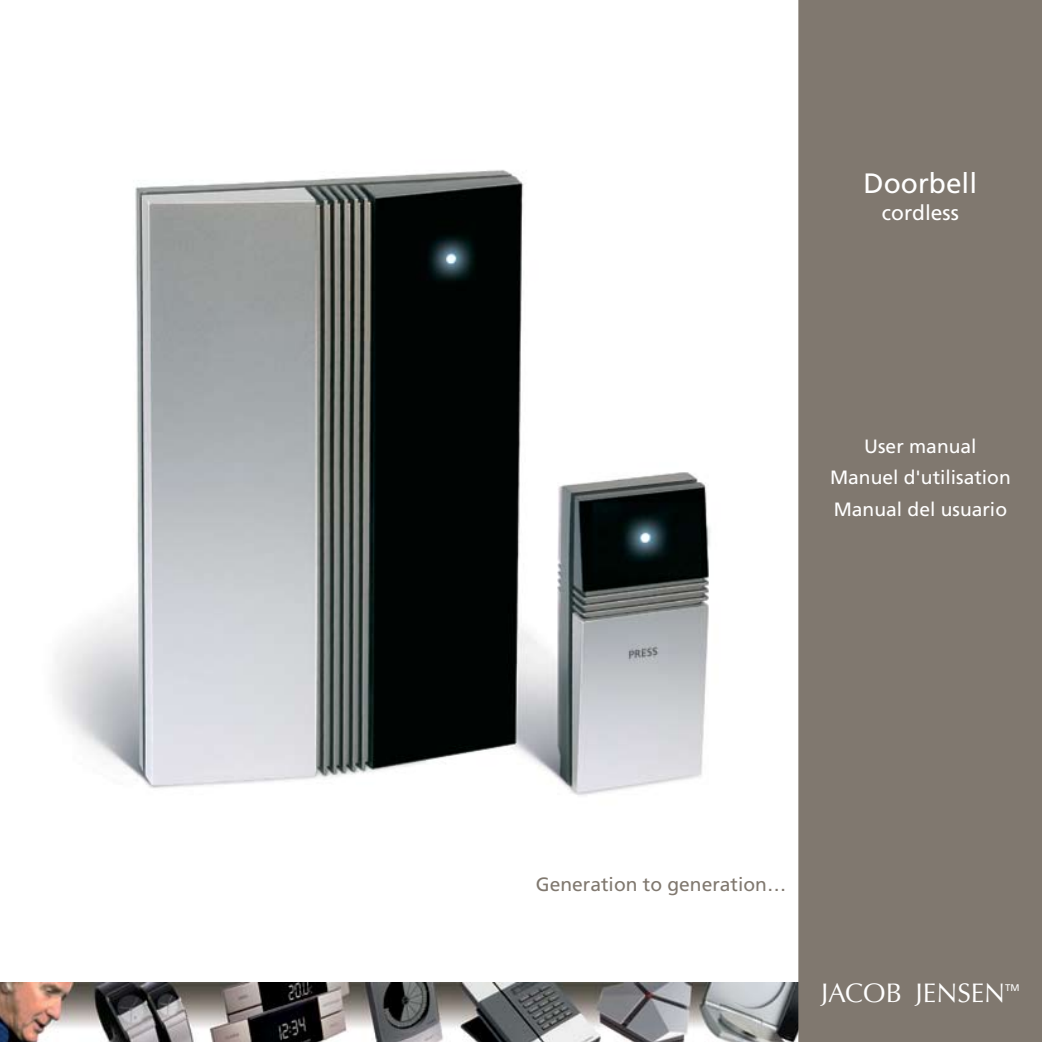
<style>
.page{position:relative;width:1042px;height:1042px;background:#fff}
.page>*{position:absolute;margin:0;border:0;box-sizing:border-box;transform-origin:0 0}
.t1{font:28px "Frutiger";color:#fff}
.t2{font:26.95px "Optima";color:#fff}
.t3{font:21px "Frutiger";color:#fff}
.t4{font:19.25px/31.5px "Frutiger";color:#fff;text-align:center}
.t5{font:19.25px "Frutiger";color:#80786f}
.t6{font:9.62px "Frutiger";color:#fff}
</style>
<div class="page">
<img style="left:0;top:982px;width:799px;height:60px">
<img style="left:55px;top:170px;width:656px;height:626px">
<div style="left:799px;top:0;width:243px;height:1042px;background:#80786f"></div>
<h1 class="t1" style="left:863px;top:167px;width:115px">Doorbell</h1>
<p class="t3" style="left:882px;top:200px;width:79px">cordless</p>
<p class="t4" style="left:830px;top:430px;width:182px">User manual<br>Manuel d'utilisation<br>Manual del usuario</p>
<p class="t5" style="left:536px;top:872px;width:252px">Generation to generation…</p>
<h2 class="t2" style="left:821px;top:977px;width:186px">JACOB JENSEN</h2>
<p class="t6" style="left:1005px;top:982px;width:16px">TM</p>
</div>
